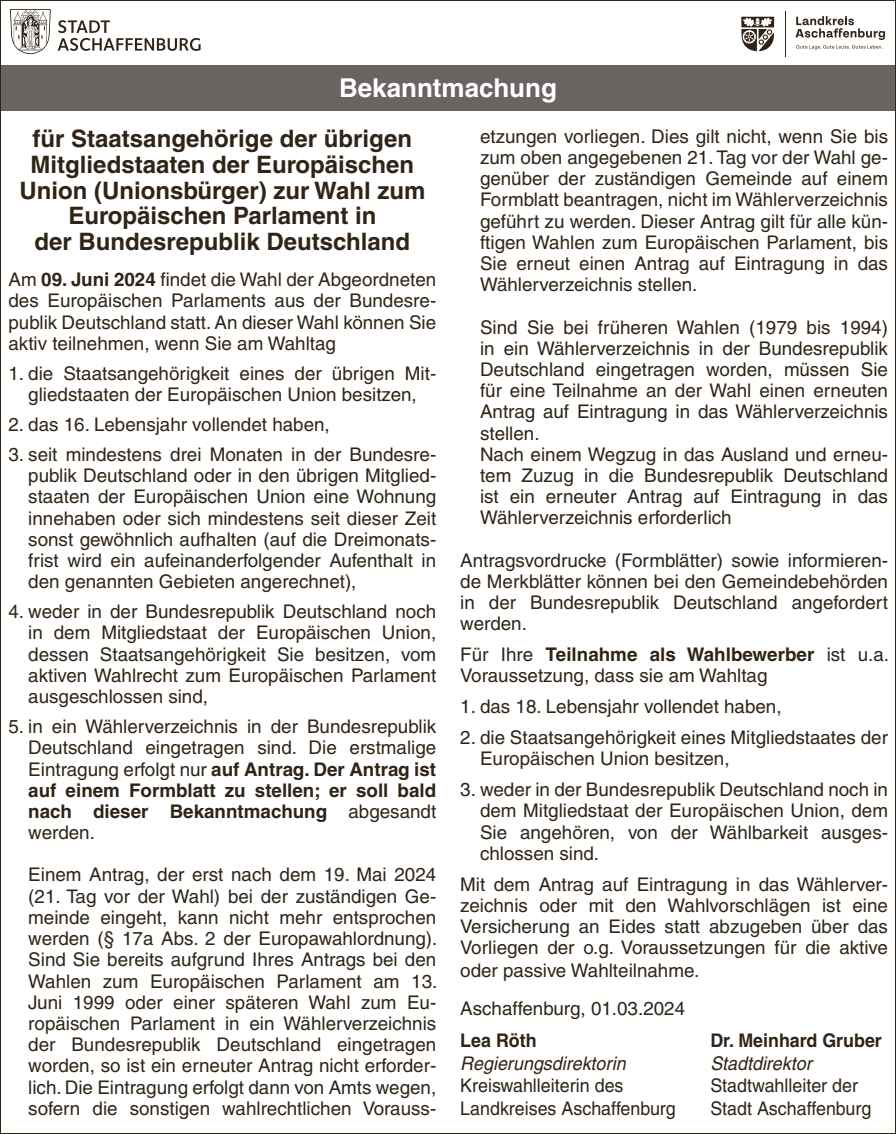
<style>
.page{position:relative;width:896px;height:1134px;background:#fff}
.page>*{position:absolute;margin:0;border:0;box-sizing:border-box;transform-origin:0 0}
.t1{font:700 26px "Helvetica LT Pro";color:#fff}
.t2{font:700 24px/26px "Helvetica LT Pro";color:#302417;text-align:center}
.t3{font:18.8px/21.2px "Helvetica LT Pro";color:#302417;text-align:justify}
.t4{font:18.8px "Helvetica LT Pro";color:#302417;scale:.95 1}
.t5{font:italic 18.8px "Helvetica LT Pro";color:#302417;scale:.95 1}
.t6{font:700 18.8px "Helvetica LT Pro";color:#302417;scale:.95 1}
.s1{font-weight:700}
</style>
<div class="page">
<div style="left:0;top:65px;width:896px;height:45px;background:#696361"></div>
<svg style="left:10px;top:9px;width:41px;height:45px"></svg>
<svg style="left:58px;top:20px;width:143px;height:31px"></svg>
<svg style="left:741px;top:17px;width:33px;height:34px"></svg>
<hr style="left:785px;top:11px;width:1px;height:46px;background:#302417">
<svg style="left:795px;top:16px;width:90px;height:34px"></svg>
<h1 class="t1" style="left:339px;top:72px;width:219px">Bekanntmachung</h1>
<p class="t2" style="left:19px;top:125px;width:407px">für Staatsangehörige der übrigen<br>Mitgliedstaaten der Europäischen<br>Union (Unionsbürger) zur Wahl zum<br>Europäischen Parlament in<br>der Bundesrepublik Deutschland</p>
<p class="t3" style="left:9px;top:269px;width:429px">Am <span class="s1">09. Juni 2024</span> findet die Wahl der Abgeordneten des Europäischen Parlaments aus der Bundesre&shy;publik Deutschland statt. An dieser Wahl können Sie aktiv teilnehmen, wenn Sie am Wahltag</p>
<p class="t3" style="left:9px;top:363px;width:429px;text-align:center">1. die Staatsangehörigkeit eines der übrigen Mit&shy;gliedstaaten der Europäischen Union besitzen,</p>
<p class="t3" style="left:9px;top:414px;width:323px">2. das 16. Lebensjahr vollendet haben,</p>
<p class="t3" style="left:28px;top:444px;width:409px;text-indent:-20px">3. seit mindestens drei Monaten in der Bundesre&shy;publik Deutschland oder in den übrigen Mitglied&shy;staaten der Europäischen Union eine Wohnung innehaben oder sich mindestens seit dieser Zeit sonst gewöhnlich aufhalten (auf die Dreimonats&shy;frist wird ein aufeinanderfolgender Aufenthalt in den genannten Gebieten angerechnet),</p>
<p class="t3" style="left:28px;top:601px;width:409px;text-indent:-20px">4. weder in der Bundesrepublik Deutschland noch in dem Mitgliedstaat der Europäischen Union, dessen Staatsangehörigkeit Sie besitzen, vom aktiven Wahlrecht zum Europäischen Parlament ausgeschlossen sind,</p>
<p class="t3" style="left:28px;top:716px;width:409px;text-indent:-20px">5. in ein Wählerverzeichnis in der Bundesrepublik Deutschland eingetragen sind. Die erstmalige Eintragung erfolgt nur <span class="s1">auf Antrag. Der Antrag ist auf einem Formblatt zu stellen; er soll bald nach dieser Bekanntmachung</span> abgesandt werden.</p>
<p class="t3" style="left:28px;top:864px;width:411px">Einem Antrag, der erst nach dem 19. Mai 2024 (21. Tag vor der Wahl) bei der zuständigen Ge&shy;meinde eingeht, kann nicht mehr entsprochen werden (§ 17a Abs. 2 der Europawahlordnung).<br>Sind Sie bereits aufgrund Ihres Antrags bei den Wahlen zum Europäischen Parlament am 13.<br>Juni 1999 oder einer späteren Wahl zum Eu&shy;ropäischen Parlament in ein Wählerverzeichnis der Bundesrepublik Deutschland eingetragen worden, so ist ein erneuter Antrag nicht erforder&shy;lich. Die Eintragung erfolgt dann von Amts wegen, sofern die sonstigen wahlrechtlichen Vorauss-</p>
<p class="t3" style="left:480px;top:126px;width:409px">etzungen vorliegen. Dies gilt nicht, wenn Sie bis zum oben angegebenen 21. Tag vor der Wahl ge&shy;genüber der zuständigen Gemeinde auf einem Formblatt beantragen, nicht im Wählerverzeichnis geführt zu werden. Dieser Antrag gilt für alle kün&shy;ftigen Wahlen zum Europäischen Parlament, bis Sie erneut einen Antrag auf Eintragung in das Wählerverzeichnis stellen.</p>
<p class="t3" style="left:480px;top:316px;width:409px;text-align:left">Sind Sie bei früheren Wahlen (1979 bis 1994) in ein Wählerverzeichnis in der Bundesrepublik Deutschland eingetragen worden, müssen Sie für eine Teilnahme an der Wahl einen erneuten Antrag auf Eintragung in das Wählerverzeichnis stellen.<br>Nach einem Wegzug in das Ausland und erneu&shy;tem Zuzug in die Bundesrepublik Deutschland ist ein erneuter Antrag auf Eintragung in das Wählerverzeichnis erforderlich</p>
<p class="t3" style="left:460px;top:549px;width:429px">Antragsvordrucke (Formblätter) sowie informieren&shy;de Merkblätter können bei den Gemeindebehörden in der Bundesrepublik Deutschland angefordert werden.</p>
<p class="t3" style="left:460px;top:644px;width:430px">Für Ihre <span class="s1">Teilnahme als Wahlbewerber</span> ist u.a.<br>Voraussetzung, dass sie am Wahltag</p>
<p class="t3" style="left:460px;top:696px;width:323px">1. das 18. Lebensjahr vollendet haben,</p>
<p class="t3" style="left:480px;top:727px;width:409px;text-indent:-20px">2. die Staatsangehörigkeit eines Mitgliedstaates der<br>Europäischen Union besitzen,</p>
<p class="t3" style="left:480px;top:779px;width:409px;text-indent:-20px">3. weder in der Bundesrepublik Deutschland noch in dem Mitgliedstaat der Europäischen Union, dem Sie angehören, von der Wählbarkeit ausges&shy;chlossen sind.</p>
<p class="t3" style="left:460px;top:873px;width:429px">Mit dem Antrag auf Eintragung in das Wählerver&shy;zeichnis oder mit den Wahlvorschlägen ist eine Versicherung an Eides statt abzugeben über das Vorliegen der o.g. Voraussetzungen für die aktive oder passive Wahlteilnahme.</p>
<p class="t3" style="left:460px;top:997px;width:226px">Aschaffenburg, 01.03.2024</p>
<p class="t6" style="left:460px;top:1029px;width:82px">Lea Röth</p>
<p class="t6" style="left:710px;top:1029px;width:182px">Dr. Meinhard Gruber</p>
<p class="t5" style="left:460px;top:1052px;width:175px">Regierungsdirektorin</p>
<p class="t5" style="left:710px;top:1052px;width:108px">Stadtdirektor</p>
<p class="t4" style="left:460px;top:1075px;width:173px">Kreiswahlleiterin des</p>
<p class="t4" style="left:710px;top:1075px;width:157px">Stadtwahlleiter der</p>
<p class="t4" style="left:460px;top:1097px;width:228px">Landkreises Aschaffenburg</p>
<p class="t4" style="left:710px;top:1097px;width:171px">Stadt Aschaffenburg</p>
</div>
